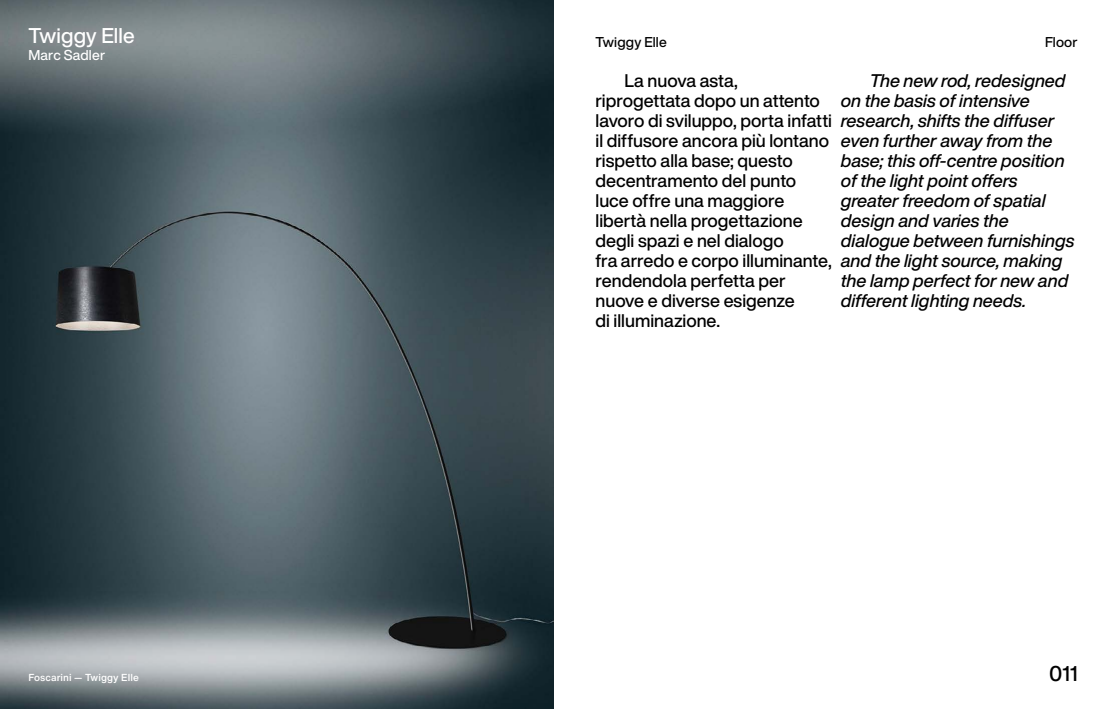
<style>
.page{position:relative;width:1106px;height:709px;background:#fff}
.page>*{position:absolute;margin:0;border:0;box-sizing:border-box;transform-origin:0 0}
.t1{font:500 21px "Helvetica Now Display";letter-spacing:.01em;color:#fff}
.t2{font:500 21px "Helvetica Now Display";color:#000}
.t3{font:500 18px/20px "Helvetica Now Display";color:#000}
.t4{font:italic 500 18px/20px "Helvetica Now Display";color:#000}
.t5{font:500 14px "Helvetica Now Display";letter-spacing:.01em;color:#000}
.t6{font:500 14px "Helvetica Now Display";letter-spacing:.01em;color:#fff}
.t7{font:500 10px "Helvetica Now Text";letter-spacing:.005em;color:#fff}
</style>
<div class="page">
<img style="left:0;top:0;width:553px;height:709px">
<p class="t1" style="left:28px;top:21px;width:108px">Twiggy Elle</p>
<p class="t6" style="left:28px;top:46px;width:78px">Marc Sadler</p>
<p class="t7" style="left:28px;top:669px;width:112px">Foscarini — Twiggy Elle</p>
<p class="t5" style="left:595px;top:32px;width:73px">Twiggy Elle</p>
<p class="t5" style="left:1045px;top:32px;width:34px">Floor</p>
<p class="t3" style="left:595px;top:70px;width:238px;text-indent:29px">La nuova asta, riprogettata dopo un attento lavoro di sviluppo, porta infatti il diffusore ancora più lontano rispetto alla base; questo decentramento del punto luce offre una maggiore libertà nella progettazione degli spazi e nel dialogo<br>fra arredo e corpo illuminante, rendendola perfetta per nuove e diverse esigenze<br>di illuminazione.</p>
<p class="t4" style="left:840px;top:70px;width:235px;text-indent:29px">The new rod, redesigned on the basis of intensive research, shifts the diffuser even further away from the base; this off-centre position of the light point offers greater freedom of spatial design and varies the dialogue between furnishings and the light source, making the lamp perfect for new and different lighting needs.</p>
<p class="t2" style="left:1049px;top:658px;width:30px">011</p>
</div>
